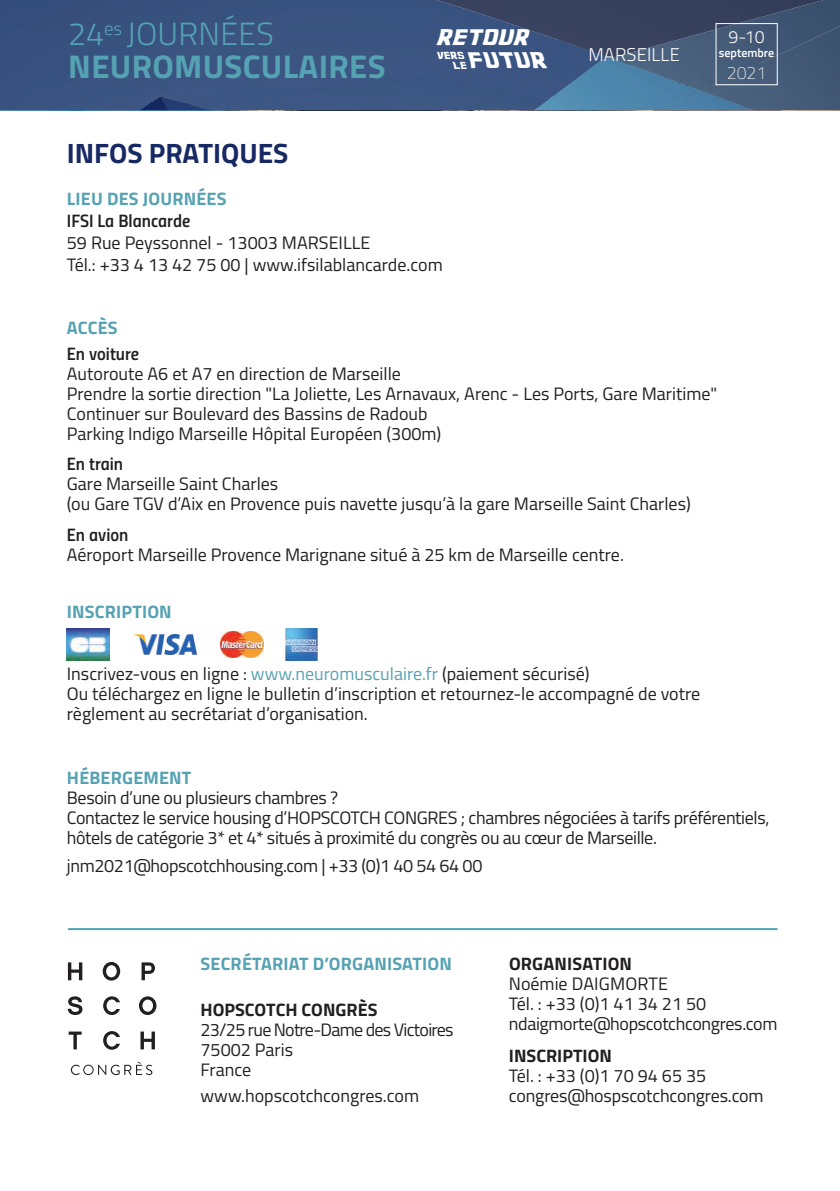
<style>
.page{position:relative;width:840px;height:1191px;background:#fff}
.page>*{position:absolute;margin:0;border:0;box-sizing:border-box;transform-origin:0 0}
.t1{font:700 32.8px "Titillium";letter-spacing:.01em;color:#55a2b2}
.t2{font:300 32.2px "Titillium";letter-spacing:.01em;color:#55a2b2}
.t3{font:700 28px "Titillium";color:#172963}
.t4{font:300 18.4px "Titillium";letter-spacing:.01em;color:#fff}
.t5{font:18px/20px "Titillium";color:#231f20}
.t6{font:18px/20px "Titillium";letter-spacing:-.02em;color:#231f20}
.t7{font:700 18px "Titillium";letter-spacing:.01em;color:#55a2b2}
.t8{font:18px/20px "Titillium";letter-spacing:-.04em;color:#231f20}
.t9{font:700 18px "Titillium";color:#231f20}
.t10{font:18px "Titillium Semibold Upright";color:#231f20}
.t11{font:18px "Backtothefuture 2002";color:#fff}
.t12{font:300 17.6px "Titillium";color:#fff}
.t13{font:100 17.6px "Titillium";color:#fff}
.t14{font:600 12px "Titillium";color:#fff}
.t15{font:8.2px "Backtothefuture 2002";color:#fff}
.s1{font-size:8.2px}
.s2{color:#55a2b2}
</style>
<div class="page">
<img style="left:610px;top:0;width:229px;height:58px">
<div style="left:700px;top:26px;width:139px;height:84px;background:#445a77"></div>
<img style="left:0;top:0;width:610px;height:110px">
<img style="left:139px;top:96px;width:22px;height:14px">
<img style="left:161px;top:96px;width:48px;height:14px">
<img style="left:533px;top:58px;width:167px;height:52px">
<img style="left:658px;top:91px;width:94px;height:19px">
<div style="left:715px;top:23px;width:62px;height:62px;border:1px solid #fff"></div>
<img style="left:67px;top:629px;width:43px;height:31px">
<img style="left:135px;top:634px;width:61px;height:20px">
<img style="left:220px;top:631px;width:43px;height:26px">
<img style="left:285px;top:629px;width:32px;height:31px">
<svg style="left:68px;top:962px;width:14px;height:18px"></svg>
<svg style="left:103px;top:962px;width:17px;height:18px"></svg>
<svg style="left:141px;top:962px;width:14px;height:18px"></svg>
<svg style="left:68px;top:996px;width:14px;height:19px"></svg>
<svg style="left:103px;top:996px;width:17px;height:19px"></svg>
<svg style="left:139px;top:996px;width:17px;height:19px"></svg>
<svg style="left:69px;top:1031px;width:13px;height:18px"></svg>
<svg style="left:103px;top:1031px;width:17px;height:18px"></svg>
<svg style="left:140px;top:1031px;width:15px;height:18px"></svg>
<svg style="left:71px;top:1061px;width:81px;height:14px"></svg>
<hr style="left:68px;top:928px;width:709px;height:2px;background:#55a2b2">
<h2 class="t2" style="left:68px;top:11px;width:207px">24<sup>es</sup> JOURNÉES</h2>
<h1 class="t1" style="left:68px;top:42px;width:318px">NEUROMUSCULAIRES</h1>
<p class="t11" style="left:436px;top:29px;width:94px">RETOUR</p>
<p class="t15" style="left:436px;top:51px;width:29px">VERS</p>
<p class="t11" style="left:452px;top:52px;width:95px"><span class="s1">LE</span>FUTUR</p>
<h3 class="t3" style="left:67px;top:132px;width:223px">INFOS PRATIQUES</h3>
<p class="t7" style="left:67px;top:185px;width:161px">LIEU DES JOURNÉES</p>
<p class="t10" style="left:67px;top:207px;width:125px">IFSI La Blancarde</p>
<p class="t5" style="left:67px;top:231px;width:377px;line-height:22px">59 Rue Peyssonnel - 13003 MARSEILLE<br>Tél.: +33 4 13 42 75 00 | www.ifsilablancarde.com</p>
<p class="t4" style="left:588px;top:41px;width:93px">MARSEILLE</p>
<p class="t12" style="left:728px;top:24px;width:38px">9-10</p>
<p class="t14" style="left:718px;top:44px;width:57px">septembre</p>
<p class="t13" style="left:726px;top:60px;width:41px">2021</p>
<p class="t7" style="left:67px;top:314px;width:52px">ACCÈS</p>
<p class="t10" style="left:67px;top:340px;width:74px">En voiture</p>
<p class="t5" style="left:67px;top:363px;width:651px">Autoroute A6 et A7 en direction de Marseille<br>Prendre la sortie direction "La Joliette, Les Arnavaux, Arenc - Les Ports, Gare Maritime" Continuer sur Boulevard des Bassins de Radoub<br>Parking Indigo Marseille Hôpital Européen (300m)</p>
<p class="t10" style="left:67px;top:450px;width:58px">En train</p>
<p class="t5" style="left:67px;top:473px;width:625px">Gare Marseille Saint Charles<br>(ou Gare TGV d’Aix en Provence puis navette jusqu’à la gare Marseille Saint Charles)</p>
<p class="t10" style="left:67px;top:520px;width:63px">En avion</p>
<p class="t5" style="left:67px;top:543px;width:558px">Aéroport Marseille Provence Marignane situé à 25 km de Marseille centre.</p>
<p class="t7" style="left:67px;top:598px;width:106px">INSCRIPTION</p>
<p class="t5" style="left:67px;top:663px;width:634px">Inscrivez-vous en ligne : <span class="s2">www.neuromusculaire.fr</span> (paiement sécurisé)<br>Ou téléchargez en ligne le bulletin d’inscription et retournez-le accompagné de votre règlement au secrétariat d’organisation.</p>
<p class="t7" style="left:67px;top:763px;width:126px">HÉBERGEMENT</p>
<p class="t6" style="left:67px;top:786px;width:703px">Besoin d’une ou plusieurs chambres ?<br>Contactez le service housing d’HOPSCOTCH CONGRES ; chambres négociées à tarifs préférentiels, hôtels de catégorie 3* et 4* situés à proximité du congrès ou au cœur de Marseille.</p>
<p class="t6" style="left:67px;top:854px;width:417px">jnm2021@hopscotchhousing.com | +33 (0)1 40 54 64 00</p>
<p class="t7" style="left:200px;top:950px;width:253px">SECRÉTARIAT D’ORGANISATION</p>
<p class="t9" style="left:200px;top:996px;width:178px">HOPSCOTCH CONGRÈS</p>
<p class="t8" style="left:200px;top:1019px;width:254px">23/25 rue Notre-Dame des Victoires<br>75002 Paris<br>France</p>
<p class="t5" style="left:200px;top:1085px;width:220px">www.hopscotchcongres.com</p>
<p class="t9" style="left:508px;top:950px;width:124px">ORGANISATION</p>
<p class="t6" style="left:508px;top:973px;width:270px">Noémie DAIGMORTE<br>Tél. : +33 (0)1 41 34 21 50 ndaigmorte@hopscotchcongres.com</p>
<p class="t9" style="left:508px;top:1042px;width:104px">INSCRIPTION</p>
<p class="t5" style="left:508px;top:1065px;width:256px">Tél. : +33 (0)1 70 94 65 35 congres@hospscotchcongres.com</p>
</div>
